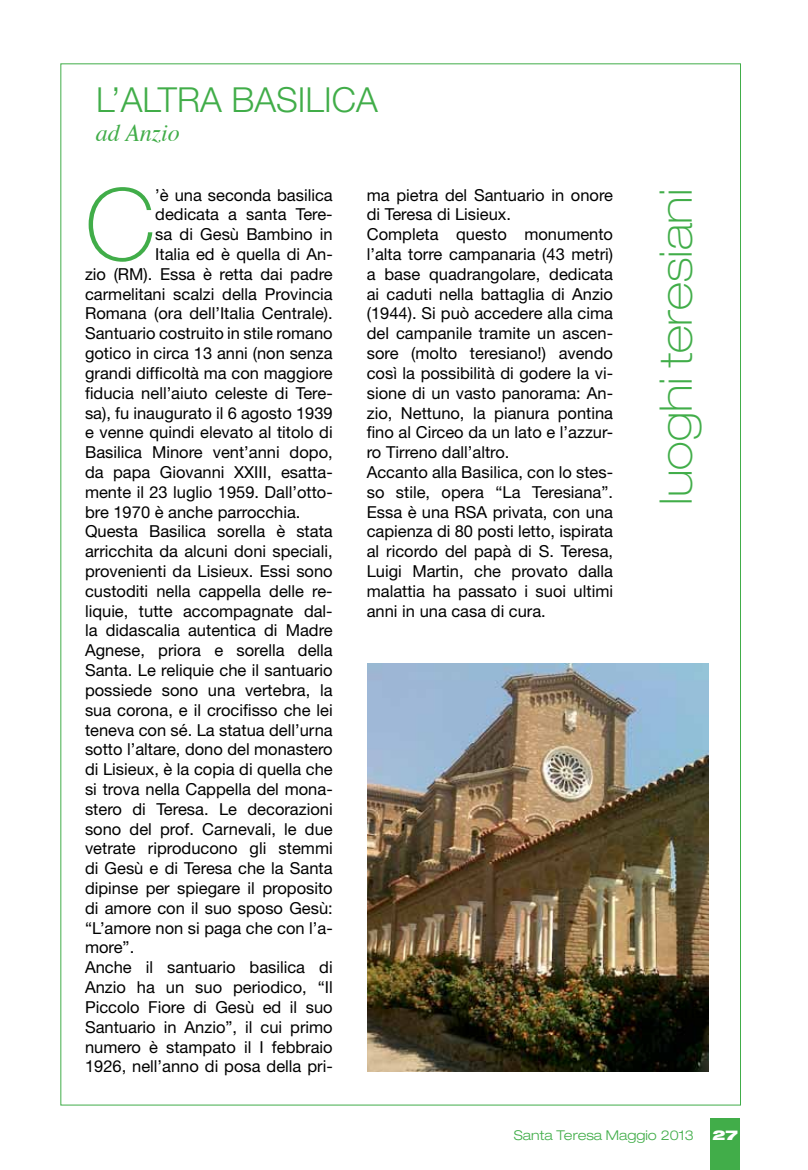
<style>
.page{position:relative;width:808px;height:1170px;background:#fff}
.page>*{position:absolute;margin:0;border:0;box-sizing:border-box;transform-origin:0 0}
.t1{font:100 99.75px "Helvetica Neue";color:#41ad49}
.t2{font:100 expanded 45px "Helvetica Neue";color:#41ad49}
.t3{font:300 34.5px "Helvetica Neue";color:#41ad49}
.t4{font:italic 24px "Times";color:#41ad49}
.t5{font:16.5px/19.8px "Helvetica Neue";color:#000}
.t6{font:300 expanded 13.5px "Helvetica Neue";color:#41ad49}
.t7{font:900 expanded 13.5px "Helvetica Neue";color:#fff}
</style>
<div class="page">
<div style="left:710px;top:1118px;width:30px;height:51px;background:#41ad49"></div>
<img style="left:367px;top:663px;width:342px;height:408px">
<h3 class="t3" style="left:96px;top:79px;width:283px">L’ALTRA BASILICA</h3>
<h3 class="t4" style="left:96px;top:112px;width:86px">ad Anzio</h3>
<h1 class="t1" style="left:85px;top:167px;width:72px">C</h1>
<p class="t5" style="left:155px;top:184px;width:179px">’è una seconda basilica</p>
<p class="t5" style="left:155px;top:204px;width:179px">dedicata a santa Tere-</p>
<p class="t5" style="left:155px;top:224px;width:179px">sa di Gesù Bambino in</p>
<p class="t5" style="left:155px;top:244px;width:179px">Italia ed è quella di An-</p>
<p class="t5" style="left:85px;top:264px;width:249px">zio (RM). Essa è retta dai padre</p>
<p class="t5" style="left:85px;top:283px;width:249px">carmelitani scalzi della Provincia</p>
<p class="t5" style="left:85px;top:303px;width:249px">Romana (ora dell’Italia Centrale).</p>
<p class="t5" style="left:85px;top:323px;width:249px">Santuario costruito in stile romano</p>
<p class="t5" style="left:85px;top:343px;width:249px">gotico in circa 13 anni (non senza</p>
<p class="t5" style="left:85px;top:363px;width:249px">grandi difficoltà ma con maggiore</p>
<p class="t5" style="left:85px;top:382px;width:249px">fiducia nell’aiuto celeste di Tere-</p>
<p class="t5" style="left:85px;top:402px;width:249px">sa), fu inaugurato il 6 agosto 1939</p>
<p class="t5" style="left:85px;top:422px;width:249px">e venne quindi elevato al titolo di</p>
<p class="t5" style="left:85px;top:442px;width:249px">Basilica Minore vent’anni dopo,</p>
<p class="t5" style="left:85px;top:462px;width:249px">da papa Giovanni XXIII, esatta-</p>
<p class="t5" style="left:85px;top:481px;width:249px">mente il 23 luglio 1959. Dall’otto-</p>
<p class="t5" style="left:85px;top:501px;width:217px">bre 1970 è anche parrocchia.</p>
<p class="t5" style="left:85px;top:521px;width:249px">Questa Basilica sorella è stata</p>
<p class="t5" style="left:85px;top:541px;width:249px">arricchita da alcuni doni speciali,</p>
<p class="t5" style="left:85px;top:561px;width:249px">provenienti da Lisieux. Essi sono</p>
<p class="t5" style="left:85px;top:580px;width:249px">custoditi nella cappella delle re-</p>
<p class="t5" style="left:85px;top:600px;width:249px">liquie, tutte accompagnate dal-</p>
<p class="t5" style="left:85px;top:620px;width:249px">la didascalia autentica di Madre</p>
<p class="t5" style="left:85px;top:640px;width:249px">Agnese, priora e sorella della</p>
<p class="t5" style="left:85px;top:660px;width:249px">Santa. Le reliquie che il santuario</p>
<p class="t5" style="left:85px;top:679px;width:249px">possiede sono una vertebra, la</p>
<p class="t5" style="left:85px;top:699px;width:249px">sua corona, e il crocifisso che lei</p>
<p class="t5" style="left:85px;top:719px;width:249px">teneva con sé. La statua dell’urna</p>
<p class="t5" style="left:85px;top:739px;width:249px">sotto l’altare, dono del monastero</p>
<p class="t5" style="left:85px;top:759px;width:249px">di Lisieux, è la copia di quella che</p>
<p class="t5" style="left:85px;top:778px;width:249px">si trova nella Cappella del mona-</p>
<p class="t5" style="left:85px;top:798px;width:249px">stero di Teresa. Le decorazioni</p>
<p class="t5" style="left:85px;top:818px;width:249px">sono del prof. Carnevali, le due</p>
<p class="t5" style="left:85px;top:838px;width:249px">vetrate riproducono gli stemmi</p>
<p class="t5" style="left:85px;top:858px;width:249px">di Gesù e di Teresa che la Santa</p>
<p class="t5" style="left:85px;top:877px;width:249px">dipinse per spiegare il proposito</p>
<p class="t5" style="left:85px;top:897px;width:249px">di amore con il suo sposo Gesù:</p>
<p class="t5" style="left:85px;top:917px;width:249px">“L’amore non si paga che con l’a-</p>
<p class="t5" style="left:85px;top:937px;width:51px">more”.</p>
<p class="t5" style="left:85px;top:957px;width:249px">Anche il santuario basilica di</p>
<p class="t5" style="left:85px;top:976px;width:249px">Anzio ha un suo periodico, “Il</p>
<p class="t5" style="left:85px;top:996px;width:249px">Piccolo Fiore di Gesù ed il suo</p>
<p class="t5" style="left:85px;top:1016px;width:249px">Santuario in Anzio”, il cui primo</p>
<p class="t5" style="left:85px;top:1036px;width:249px">numero è stampato il I febbraio</p>
<p class="t5" style="left:85px;top:1056px;width:249px">1926, nell’anno di posa della pri-</p>
<p class="t5" style="left:367px;top:184px;width:248px">ma pietra del Santuario in onore di Teresa di Lisieux.<br>Completa questo monumento l’alta torre campanaria (43 metri) a base quadrangolare, dedicata ai caduti nella battaglia di Anzio (1944). Si può accedere alla cima del campanile tramite un ascen&shy;sore (molto teresiano!) avendo così la possibilità di godere la vi&shy;sione di un vasto panorama: An&shy;zio, Nettuno, la pianura pontina fino al Circeo da un lato e l’azzur&shy;ro Tirreno dall’altro.<br>Accanto alla Basilica, con lo stes&shy;so stile, opera “La Teresiana”.<br>Essa è una RSA privata, con una capienza di 80 posti letto, ispirata al ricordo del papà di S. Teresa,<br>Luigi Martin, che provato dalla malattia ha passato i suoi ultimi anni in una casa di cura.</p>
<h2 class="t2" style="left:649px;top:504px;width:317px;rotate:-90deg">luoghi teresiani</h2>
<p class="t6" style="left:514px;top:1126px;width:181px">Santa Teresa Maggio 2013</p>
<p class="t7" style="left:712px;top:1125px;width:27px">27</p>
</div>
